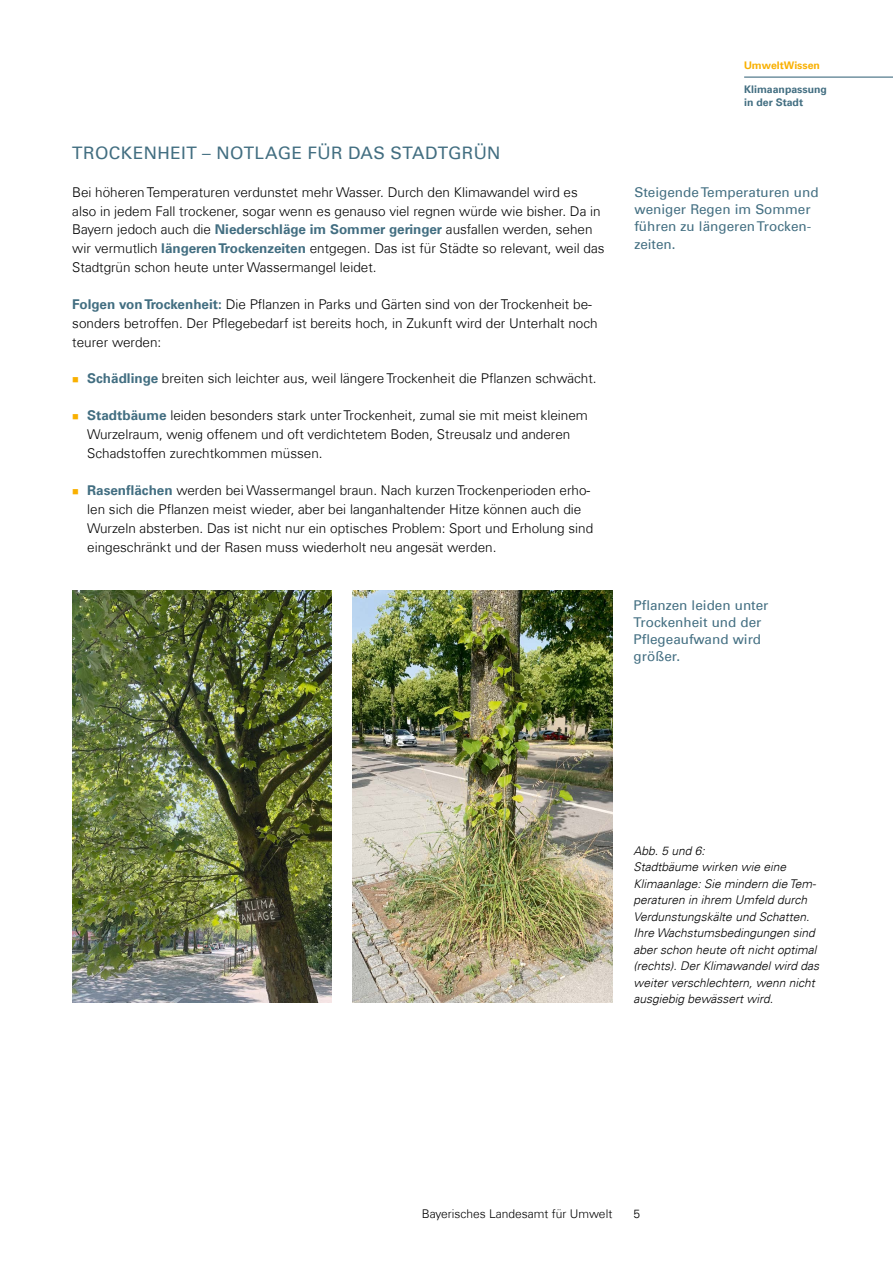
<style>
.page{position:relative;width:893px;height:1263px;background:#fff}
.page>*{position:absolute;margin:0;border:0;box-sizing:border-box;transform-origin:0 0}
.Head_2_UmweltWissen{font:17.25px "Univers Com 55 Roman";letter-spacing:.02em;color:#426e81}
.Head_3_Thema{font:300 13.5px/18.8px "Univers Com 45";color:#000}
.Marginalien_Thema{font:13.5px/17.2px "Univers Com 55 Roman";color:#426e81}
.Bildunterschrift_Umw{font:italic 300 12px/16.5px "Univers Com 45";color:#000}
.t1{font:300 12px "Univers Com 45";color:#000}
.t2{font:700 10.5px/12.8px "Univers Com 65";color:#426e81}
.t3{font:700 10.5px "Univers Com 65";color:#f9b000}
.s1{font-family:"Univers Com 65";font-weight:700;color:#426e81}
</style>
<div class="page">
<hr style="left:744px;top:77px;width:149px;height:1px;background:#426e81">
<img style="left:72px;top:590px;width:260px;height:413px">
<img style="left:353px;top:590px;width:259px;height:413px">
<p class="t3" style="left:744px;top:59px;width:77px">UmweltWissen</p>
<h2 class="Head_2_UmweltWissen" style="left:72px;top:143px;width:430px">TROCKENHEIT – NOTLAGE FÜR DAS STADTGRÜN</h2>
<h3 class="Head_3_Thema" style="left:72px;top:183px;width:534px">Bei höheren Temperaturen verdunstet mehr Wasser. Durch den Klimawandel wird es also in jedem Fall trockener, sogar wenn es genauso viel regnen würde wie bisher. Da in Bayern jedoch auch die <span class="s1">Niederschläge im Sommer geringer</span> ausfallen werden, sehen wir vermutlich <span class="s1">längeren Trockenzeiten</span> entgegen. Das ist für Städte so relevant, weil das Stadtgrün schon heute unter Wassermangel leidet.</h3>
<h3 class="Head_3_Thema" style="left:72px;top:295px;width:527px"><span class="s1">Folgen von Trockenheit:</span> Die Pflanzen in Parks und Gärten sind von der Trockenheit be&shy;sonders betroffen. Der Pflegebedarf ist bereits hoch, in Zukunft wird der Unterhalt noch teurer werden:</h3>
<p class="Head_3_Thema" style="left:87px;top:369px;width:511px"><span class="s1">Schädlinge</span> breiten sich leichter aus, weil längere Trockenheit die Pflanzen schwächt.</p>
<p class="Head_3_Thema" style="left:87px;top:406px;width:502px"><span class="s1">Stadtbäume</span> leiden besonders stark unter Trockenheit, zumal sie mit meist kleinem<br>Wurzelraum, wenig offenem und oft verdichtetem Boden, Streusalz und anderen<br>Schadstoffen zurechtkommen müssen.</p>
<p class="Head_3_Thema" style="left:87px;top:481px;width:508px"><span class="s1">Rasenflächen</span> werden bei Wassermangel braun. Nach kurzen Trockenperioden erho&shy;len sich die Pflanzen meist wieder, aber bei langanhaltender Hitze können auch die Wurzeln absterben. Das ist nicht nur ein optisches Problem: Sport und Erholung sind eingeschränkt und der Rasen muss wiederholt neu angesät werden.</p>
<p class="t2" style="left:744px;top:83px;width:84px">Klimaanpassung in der Stadt</p>
<p class="Marginalien_Thema" style="left:634px;top:184px;width:186px">Steigende Temperaturen und weniger Regen im Sommer führen zu längeren Trocken&shy;zeiten.</p>
<p class="Marginalien_Thema" style="left:634px;top:596px;width:136px">Pflanzen leiden unter<br>Trockenheit und der<br>Pflegeaufwand wird größer.</p>
<p class="Bildunterschrift_Umw" style="left:634px;top:842px;width:187px">Abb. 5 und 6:<br>Stadtbäume wirken wie eine<br>Klimaanlage: Sie mindern die Tem&shy;peraturen in ihrem Umfeld durch<br>Verdunstungskälte und Schatten.<br>Ihre Wachstumsbedingungen sind aber schon heute oft nicht optimal (rechts). Der Klimawandel wird das weiter verschlechtern, wenn nicht ausgiebig bewässert wird.</p>
<p class="t1" style="left:422px;top:1207px;width:192px">Bayerisches Landesamt für Umwelt</p>
<p class="t1" style="left:634px;top:1207px;width:8px">5</p>
</div>
